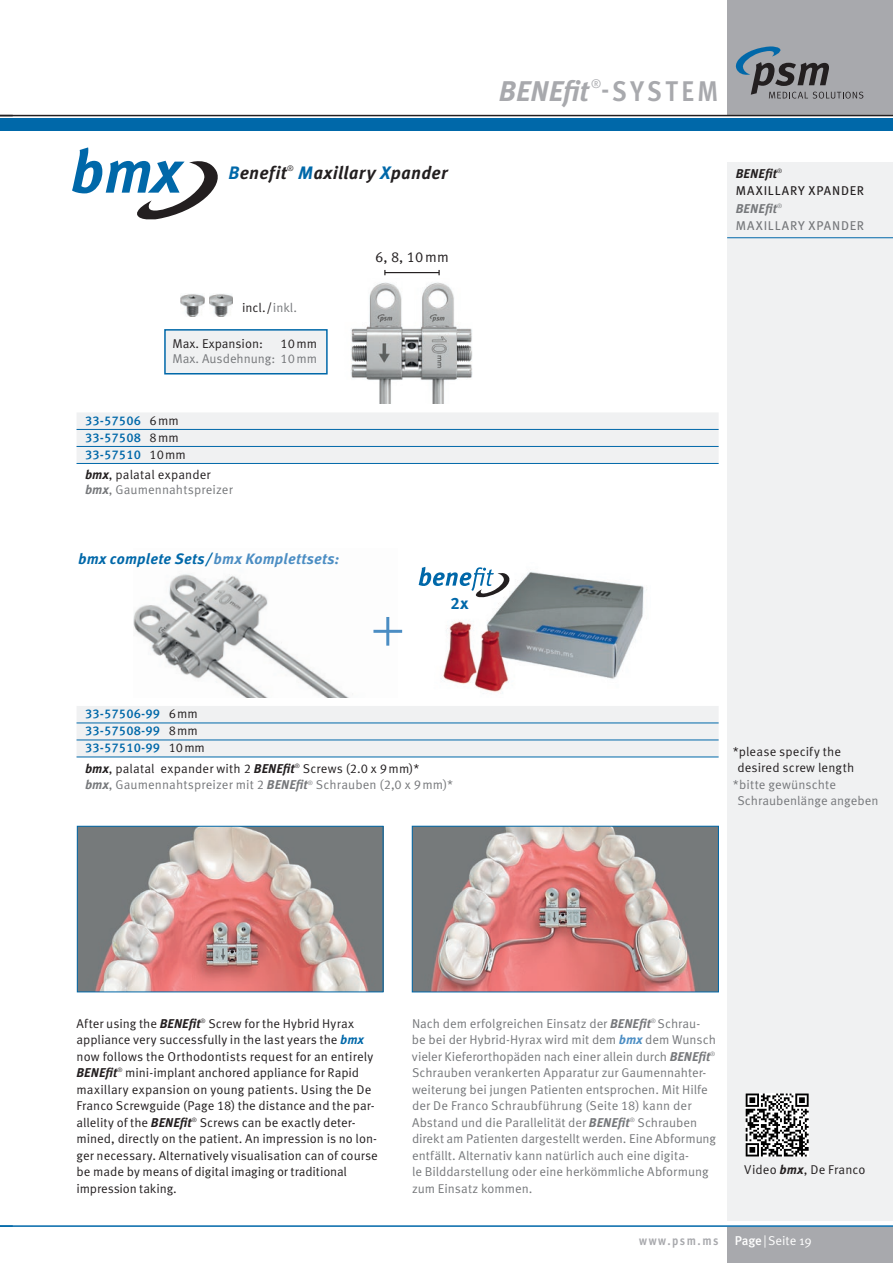
<style>
.page{position:relative;width:893px;height:1263px;background:#fff}
.page>*{position:absolute;margin:0;border:0;box-sizing:border-box;transform-origin:0 0}
.t1{font:italic 700 28.5px "Meta Pro";letter-spacing:.005em;color:#a8a9ad}
.t2{font:italic 700 18px "Meta Pro";letter-spacing:.02em;color:#231f20}
.t3{font:700 16.5px "Meta Pro";color:#0068a9}
.t4{font:italic 700 15px "Meta Pro";letter-spacing:.015em;color:#0068a9}
.t5{font:14.55px "Meta Pro";color:#231f20}
.t6{font:12.75px/16.5px "Meta Pro";color:#76787b}
.t7{font:12.75px/16.5px "Meta Pro";letter-spacing:.005em;color:#231f20}
.t8{font:500 12.75px/17.1px "Meta Pro";letter-spacing:.01em;color:#0068a9}
.t9{font:12.75px/16.5px "Meta Pro";letter-spacing:.065em;color:#231f20}
.t10{font:12.75px/16.5px "Meta Pro";letter-spacing:.065em;color:#76787b}
.t11{font:12.75px "Meta Pro";color:#fff}
.t12{font:700 condensed 12.75px "Meta OT";letter-spacing:.12em;color:#a8a9ad}
.t13{font:italic 12.15px "Meta Pro";color:#a8a9ad}
.t14{font:italic 7.8px "Meta Pro";color:#231f20}
.s1{font-family:"Meta OT";font-style:normal;font-stretch:condensed}
.s2{color:#0068a9}
.s3{font-weight:700;font-style:italic}
.s4{color:#76787b}
.s5{font-weight:400;color:#231f20}
.s6{font-weight:700;font-style:italic;color:#231f20}
.s7{color:#231f20}
.s8{color:#4b8dc3}
.s9{font-weight:700;font-style:italic;color:#0068a9}
.s10{font-weight:700;font-style:italic;color:#4b8dc3}
.s11{font-weight:500}
</style>
<div class="page">
<div style="left:727px;top:1227px;width:166px;height:36px;background:#a8a9ad"></div>
<div style="left:727px;top:162px;width:166px;height:1058px;background:#f0f1f2"></div>
<div style="left:727px;top:0;width:166px;height:116px;background:#a8a9ad"></div>
<svg style="left:736px;top:46px;width:127px;height:53px"></svg>
<hr style="left:0;top:115px;width:893px;height:1px;background:#231f20">
<hr style="left:0;top:1225px;width:893px;height:2px;background:#0068a9">
<div style="left:0;top:118px;width:893px;height:12px;background:#0068a9"></div>
<svg style="left:0;top:1225px;width:13px;height:2px"></svg>
<svg style="left:746px;top:1093px;width:63px;height:63px"></svg>
<img style="left:351px;top:282px;width:122px;height:121px">
<img style="left:181px;top:294px;width:23px;height:23px">
<img style="left:209px;top:294px;width:24px;height:23px">
<img style="left:134px;top:574px;width:264px;height:124px">
<img style="left:418px;top:566px;width:229px;height:128px">
<div style="left:77px;top:706px;width:642px;height:51px;background:#f0f1f2"></div>
<hr style="left:77px;top:722px;width:642px;height:1px;background:#0068a9">
<hr style="left:77px;top:739px;width:642px;height:1px;background:#0068a9">
<hr style="left:77px;top:757px;width:642px;height:1px;background:#0068a9">
<hr style="left:386px;top:617px;width:3px;height:29px;background:#4b8dc3">
<hr style="left:373px;top:630px;width:29px;height:3px;background:#4b8dc3">
<hr style="left:385px;top:272px;width:54px;height:1px;background:#231f20">
<img style="left:414px;top:828px;width:303px;height:162px">
<div style="left:412px;top:826px;width:307px;height:166px;border:1px solid #0068a9"></div>
<img style="left:79px;top:828px;width:303px;height:162px">
<div style="left:77px;top:826px;width:307px;height:166px;border:1px solid #0068a9"></div>
<div style="left:77px;top:413px;width:642px;height:50px;background:#f0f1f2"></div>
<hr style="left:77px;top:429px;width:642px;height:1px;background:#0068a9">
<hr style="left:77px;top:446px;width:642px;height:1px;background:#0068a9">
<hr style="left:77px;top:463px;width:642px;height:1px;background:#0068a9">
<div style="left:164px;top:329px;width:164px;height:45px;background:#f0f1f2;border:2px solid #0068a9"></div>
<svg style="left:72px;top:147px;width:146px;height:73px"></svg>
<hr style="left:727px;top:237px;width:166px;height:1px;background:#0068a9">
<svg style="left:419px;top:567px;width:90px;height:30px"></svg>
<p class="t13" style="left:591px;top:76px;width:12px">®</p>
<h1 class="t1" style="left:499px;top:73px;width:221px">BENEfit <span class="s1">-SYSTEM</span></h1>
<h2 class="t2" style="left:228px;top:161px;width:60px"><span class="s2">B</span>enefit</h2>
<p class="t14" style="left:287px;top:164px;width:8px">®</p>
<h2 class="t2" style="left:298px;top:161px;width:151px"><span class="s2">M</span>axillary <span class="s2">X</span>pander</h2>
<p class="t9" style="left:736px;top:166px;width:130px"><span class="s3">BENEfit</span><sup>®<br></sup>MAXILLARY XPANDER</p>
<p class="t10" style="left:736px;top:201px;width:130px"><span class="s3">BENEfit</span><sup>®<br></sup>MAXILLARY XPANDER</p>
<p class="t7" style="left:242px;top:299px;width:56px">incl./<span class="s4">inkl.</span></p>
<p class="t7" style="left:173px;top:336px;width:92px">Max. Expansion:</p>
<p class="t7" style="left:281px;top:336px;width:38px">10mm</p>
<p class="t6" style="left:173px;top:351px;width:146px">Max. Ausdehnung: 10mm</p>
<p class="t8" style="left:85px;top:412px;width:102px">33-57506 <span class="s5">6mm<br></span>33-57508 <span class="s5">8mm<br></span>33-57510 <span class="s5">10mm</span></p>
<p class="t6" style="left:85px;top:468px;width:149px;line-height:15px"><span class="s6">bmx</span><span class="s7">, palatal expander </span><span class="s3">bmx</span>, Gaumennahtspreizer</p>
<p class="t4" style="left:78px;top:549px;width:263px">bmx complete Sets/<span class="s8">bmx Komplettsets:</span></p>
<p class="t5" style="left:375px;top:247px;width:75px">6, 8, 10mm</p>
<p class="t3" style="left:450px;top:592px;width:20px">2x</p>
<p class="t8" style="left:85px;top:706px;width:121px">33-57506-99 <span class="s5">6mm<br></span>33-57508-99 <span class="s5">8mm<br></span>33-57510-99 <span class="s5">10mm</span></p>
<p class="t6" style="left:85px;top:761px;width:370px"><span class="s6">bmx</span><span class="s7">, palatal expander with 2</span> <span class="s6">BENEfit</span><sup>®</sup> <span class="s7">Screws (2.0 x 9mm)*<br></span><span class="s3">bmx</span>, Gaumennahtspreizer mit 2 <span class="s3">BENEfit</span><sup>®</sup> Schrauben (2,0 x 9mm)*</p>
<p class="t7" style="left:737px;top:743px;width:119px;text-indent:-4px">*please specify the desired screw length</p>
<p class="t6" style="left:737px;top:776px;width:142px;text-indent:-5px">*bitte gewünschte<br>Schraubenlänge angeben</p>
<p class="t7" style="left:77px;top:1015px;width:303px">After using the <span class="s3">BENEfit</span><sup>®</sup> Screw for the Hybrid Hyrax appliance very successfully in the last years the <span class="s9">bmx </span>now follows the Orthodontists request for an entirely <span class="s3">BENEfit</span><sup>®</sup> mini-implant anchored appliance for Rapid maxillary expansion on young patients. Using the De Franco Screwguide (Page 18) the distance and the par&shy;allelity of the <span class="s3">BENEfit</span><sup>®</sup> Screws can be exactly deter&shy;mined, directly on the patient. An impression is no lon&shy;ger necessary. Alternatively visualisation can of course be made by means of digital imaging or traditional impression taking.</p>
<p class="t6" style="left:412px;top:1015px;width:306px">Nach dem erfolgreichen Einsatz der <span class="s3">BENEfit</span><sup>®</sup> Schrau&shy;be bei der Hybrid-Hyrax wird mit dem <span class="s10">bmx</span> dem Wunsch vieler Kieferorthopäden nach einer allein durch <span class="s3">BENEfit</span><sup>® </sup>Schrauben verankerten Apparatur zur Gaumennahter&shy;weiterung bei jungen Patienten entsprochen. Mit Hilfe der De Franco Schraubführung (Seite 18) kann der Abstand und die Parallelität der <span class="s3">BENEfit</span><sup>®</sup> Schrauben direkt am Patienten dargestellt werden. Eine Abformung entfällt. Alternativ kann natürlich auch eine digita-<br>le Bilddarstellung oder eine herkömmliche Abformung zum Einsatz kommen.</p>
<p class="t12" style="left:639px;top:1233px;width:81px">www.psm.ms</p>
<p class="t7" style="left:744px;top:1161px;width:123px">Video <span class="s3">bmx</span>, De Franco</p>
<p class="t11" style="left:735px;top:1233px;width:79px"><span class="s11">Page</span>|Seite 19</p>
</div>
